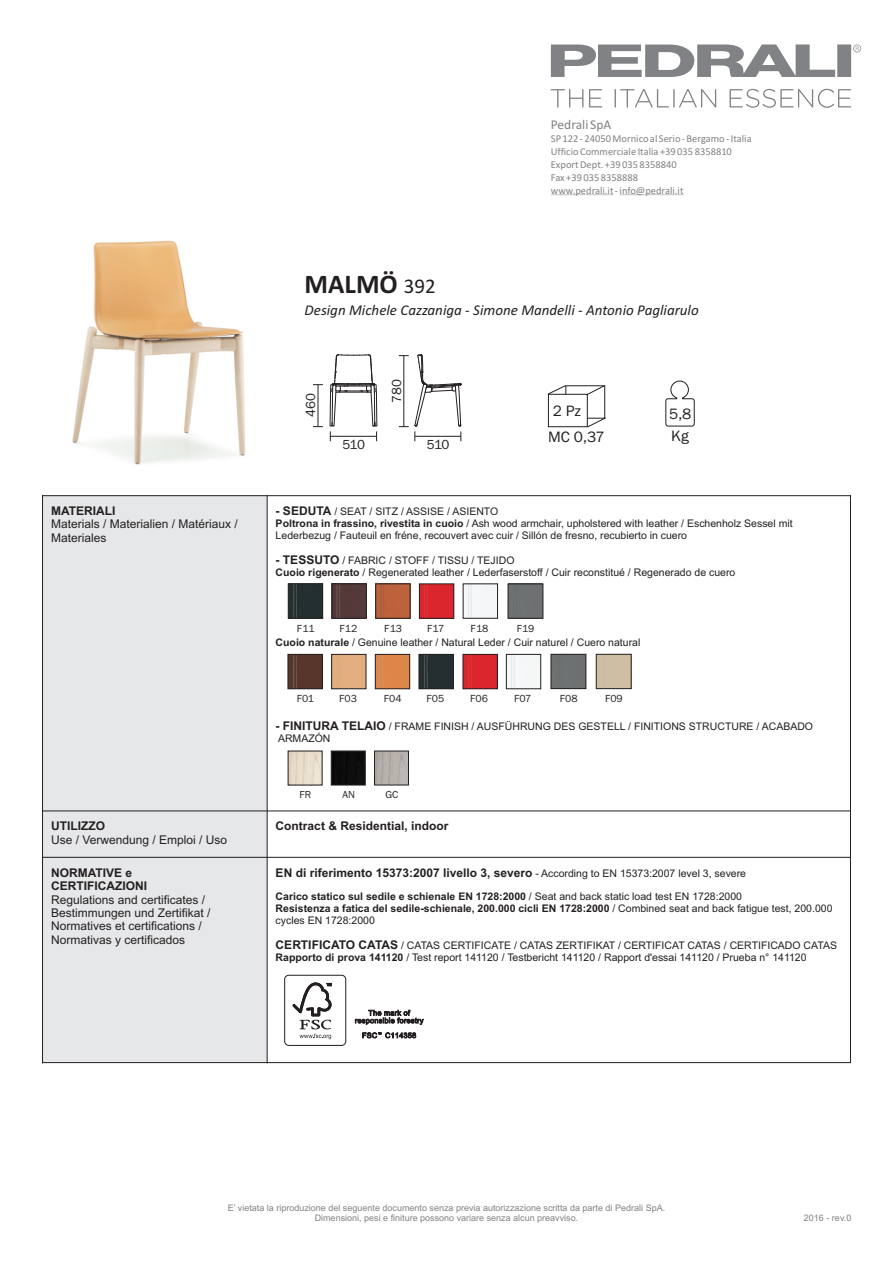
<style>
.page{position:relative;width:893px;height:1263px;background:#fff}
.page>*{position:absolute;margin:0;border:0;box-sizing:border-box;transform-origin:0 0}
.t1{font:700 27px "Calibri";color:#231f20}
.t2{font:15.6px "Franklin Gothic";color:#231f20}
.t3{font:italic 15px "Calibri";color:#231f20}
.t4{font:13.5px "Franklin Gothic";letter-spacing:-.015em;color:#231f20}
.t5{font:13.5px "Calibri";color:#808285}
.t6{font:12px/13.4px "Arial";color:#231f20}
.t7{font:700 12px/13.4px "Arial";color:#231f20}
.t8{font:10.65px "Franklin Gothic";color:#231f20}
.t9{font:10.5px/12px "Arial";color:#231f20}
.t10{font:700 10.5px/11.7px "Arial";color:#231f20}
.t11{font:10.5px/12.8px "Calibri";color:#808285}
.t12{font:10.5px "Franklin Gothic";color:#231f20}
.t13{font:9px/10.1px "Arial";color:#808285;text-align:center}
.s1{font-weight:400;font-size:21px}
.s2{font-weight:700;font-size:12px}
.s3{font-weight:700}
.s4{font-weight:400;font-size:10.5px}
.s5{font-weight:400}
</style>
<div class="page">
<div style="left:43px;top:496px;width:224px;height:315px;background:#e6e7e9"></div>
<div style="left:43px;top:811px;width:224px;height:46px;background:#e6e7e9"></div>
<div style="left:43px;top:857px;width:224px;height:205px;background:#e6e7e9"></div>
<hr style="left:42px;top:495px;width:1px;height:568px;background:#231f20">
<hr style="left:267px;top:495px;width:1px;height:568px;background:#231f20">
<hr style="left:850px;top:495px;width:1px;height:568px;background:#231f20">
<hr style="left:42px;top:1062px;width:809px;height:1px;background:#231f20">
<hr style="left:42px;top:857px;width:809px;height:1px;background:#231f20">
<hr style="left:42px;top:810px;width:809px;height:1px;background:#231f20">
<hr style="left:42px;top:495px;width:809px;height:1px;background:#231f20">
<img style="left:72px;top:240px;width:174px;height:225px">
<svg style="left:665px;top:380px;width:30px;height:47px"></svg>
<svg style="left:547px;top:385px;width:59px;height:43px"></svg>
<hr style="left:318px;top:385px;width:1px;height:41px;background:#231f20">
<hr style="left:404px;top:356px;width:1px;height:70px;background:#231f20">
<svg style="left:330px;top:355px;width:47px;height:86px"></svg>
<hr style="left:330px;top:436px;width:47px;height:1px;background:#231f20">
<svg style="left:415px;top:355px;width:47px;height:86px"></svg>
<hr style="left:415px;top:436px;width:46px;height:1px;background:#231f20">
<img style="left:377px;top:586px;width:31px;height:30px">
<img style="left:290px;top:586px;width:31px;height:30px">
<img style="left:334px;top:586px;width:31px;height:30px">
<div style="left:288px;top:584px;width:35px;height:34px;border:1px solid #231f20"></div>
<div style="left:332px;top:584px;width:35px;height:34px;border:1px solid #231f20"></div>
<img style="left:465px;top:586px;width:31px;height:30px">
<img style="left:421px;top:586px;width:31px;height:30px">
<div style="left:419px;top:584px;width:35px;height:34px;border:1px solid #231f20"></div>
<img style="left:421px;top:656px;width:31px;height:31px">
<img style="left:290px;top:656px;width:30px;height:31px">
<img style="left:377px;top:656px;width:31px;height:31px">
<img style="left:508px;top:656px;width:31px;height:31px">
<div style="left:506px;top:654px;width:35px;height:35px;border:1px solid #231f20"></div>
<div style="left:419px;top:654px;width:35px;height:35px;border:1px solid #231f20"></div>
<div style="left:288px;top:654px;width:34px;height:35px;border:1px solid #231f20"></div>
<div style="left:331px;top:654px;width:35px;height:35px;border:1px solid #231f20"></div>
<div style="left:375px;top:654px;width:35px;height:35px;border:1px solid #231f20"></div>
<img style="left:465px;top:656px;width:30px;height:31px">
<div style="left:463px;top:654px;width:34px;height:35px;border:1px solid #231f20"></div>
<img style="left:510px;top:586px;width:31px;height:30px">
<div style="left:508px;top:584px;width:35px;height:34px;border:1px solid #231f20"></div>
<img style="left:553px;top:656px;width:31px;height:31px">
<div style="left:551px;top:654px;width:35px;height:35px;border:1px solid #231f20"></div>
<div style="left:596px;top:654px;width:35px;height:35px;border:1px solid #231f20"></div>
<img style="left:333px;top:753px;width:30px;height:30px">
<img style="left:290px;top:753px;width:30px;height:30px">
<div style="left:331px;top:751px;width:34px;height:34px;border:1px solid #231f20"></div>
<img style="left:376px;top:753px;width:31px;height:30px">
<div style="left:374px;top:751px;width:35px;height:34px;border:1px solid #231f20"></div>
<svg style="left:284px;top:974px;width:62px;height:72px"></svg>
<svg style="left:355px;top:1010px;width:69px;height:15px"></svg>
<svg style="left:362px;top:1032px;width:54px;height:6px"></svg>
<hr style="left:551px;top:195px;width:62px;height:1px;background:#808285">
<hr style="left:620px;top:195px;width:63px;height:1px;background:#808285">
<svg style="left:551px;top:44px;width:310px;height:64px"></svg>
<p class="t5" style="left:551px;top:119px;width:62px">Pedrali SpA</p>
<p class="t11" style="left:551px;top:133px;width:202px">SP 122 - 24050 Mornico al Serio - Bergamo - Italia Ufficio Commerciale Italia +39 035 8358810<br>Export Dept. +39 035 8358840<br>Fax +39 035 8358888<br>www.pedrali.it - info@pedrali.it</p>
<h1 class="t1" style="left:305px;top:273px;width:133px">MALMÖ <span class="s1">392</span></h1>
<h3 class="t3" style="left:305px;top:303px;width:396px">Design Michele Cazzaniga - Simone Mandelli - Antonio Pagliarulo</h3>
<p class="t4" style="left:392px;top:403px;width:25px;rotate:-90deg">780</p>
<p class="t4" style="left:306px;top:417px;width:25px;rotate:-90deg">460</p>
<h2 class="t2" style="left:553px;top:405px;width:30px">2 Pz</h2>
<h2 class="t2" style="left:669px;top:408px;width:24px">5,8</h2>
<p class="t4" style="left:342px;top:439px;width:24px">510</p>
<p class="t4" style="left:427px;top:439px;width:24px">510</p>
<h2 class="t2" style="left:548px;top:431px;width:58px">MC 0,37</h2>
<h2 class="t2" style="left:671px;top:430px;width:19px">Kg</h2>
<p class="t7" style="left:51px;top:505px;width:66px">MATERIALI</p>
<p class="t6" style="left:51px;top:519px;width:188px">Materials / Materialien / Matériaux /<br>Materiales</p>
<p class="t9" style="left:276px;top:506px;width:519px"><span class="s2">- SEDUTA</span> / SEAT / SITZ / ASSISE / ASIENTO<br><span class="s3">Poltrona in frassino, rivestita in cuoio</span> / Ash wood armchair, upholstered with leather / Eschenholz Sessel mit<br>Lederbezug / Fauteuil en fréne, recouvert avec cuir / Sillón de fresno, recubierto in cuero</p>
<p class="t9" style="left:276px;top:555px;width:461px"><span class="s2">- TESSUTO</span> / FABRIC / STOFF / TISSU / TEJIDO<br><span class="s3">Cuoio rigenerato</span> / Regenerated leather / Lederfaserstoff / Cuir reconstitué / Regenerado de cuero</p>
<p class="t8" style="left:297px;top:624px;width:19px">F11</p>
<p class="t8" style="left:339px;top:624px;width:19px">F12</p>
<p class="t8" style="left:384px;top:624px;width:19px">F13</p>
<p class="t8" style="left:427px;top:624px;width:19px">F17</p>
<p class="t8" style="left:471px;top:624px;width:19px">F18</p>
<p class="t8" style="left:517px;top:624px;width:19px">F19</p>
<p class="t9" style="left:276px;top:637px;width:366px"><span class="s3">Cuoio naturale</span> / Genuine leather / Natural Leder / Cuir naturel / Cuero natural</p>
<p class="t8" style="left:297px;top:695px;width:19px">F01</p>
<p class="t8" style="left:339px;top:695px;width:19px">F03</p>
<p class="t8" style="left:384px;top:695px;width:19px">F04</p>
<p class="t8" style="left:426px;top:695px;width:19px">F05</p>
<p class="t8" style="left:470px;top:695px;width:19px">F06</p>
<p class="t8" style="left:514px;top:695px;width:19px">F07</p>
<p class="t8" style="left:560px;top:695px;width:19px">F08</p>
<p class="t8" style="left:605px;top:695px;width:19px">F09</p>
<p class="t9" style="left:276px;top:721px;width:539px"><span class="s2">- FINITURA TELAIO</span> / FRAME FINISH / AUSFÜHRUNG DES GESTELL / FINITIONS STRUCTURE / ACABADO<br>ARMAZÓN</p>
<p class="t12" style="left:299px;top:791px;width:13px">FR</p>
<p class="t12" style="left:342px;top:791px;width:14px">AN</p>
<p class="t12" style="left:385px;top:791px;width:14px">GC</p>
<p class="t7" style="left:51px;top:820px;width:55px">UTILIZZO</p>
<p class="t6" style="left:51px;top:834px;width:178px">Use / Verwendung / Emploi / Uso</p>
<p class="t7" style="left:276px;top:820px;width:174px">Contract &amp; Residential, indoor</p>
<p class="t7" style="left:51px;top:867px;width:97px">NORMATIVE e<br>CERTIFICAZIONI</p>
<p class="t6" style="left:51px;top:894px;width:161px">Regulations and certificates /<br>Bestimmungen und Zertifikat /<br>Normatives et certifications /<br>Normativas y certificados</p>
<p class="t7" style="left:276px;top:867px;width:472px">EN di riferimento 15373:2007 livello 3, severo <span class="s4">- According to EN 15373:2007 level 3, severe</span></p>
<p class="t10" style="left:276px;top:892px;width:558px">Carico statico sul sedile e schienale EN 1728:2000 <span class="s5">/ Seat and back static load test EN 1728:2000<br></span>Resistenza a fatica del sedile-schienale, 200.000 cicli EN 1728:2000 <span class="s5">/ Combined seat and back fatigue test, 200.000 cycles EN 1728:2000</span></p>
<p class="t9" style="left:276px;top:940px;width:563px"><span class="s2">CERTIFICATO CATAS</span> / CATAS CERTIFICATE / CATAS ZERTIFIKAT / CERTIFICAT CATAS / CERTIFICADO CATAS<br><span class="s3">Rapporto di prova 141120</span> / Test report 141120 / Testbericht 141120 / Rapport d'essai 141120 / Prueba n° 141120</p>
<p class="t13" style="left:228px;top:1203px;width:439px">E’ vietata la riproduzione del seguente documento senza previa autorizzazione scritta da parte di Pedrali SpA.<br>Dimensioni, pesi e finiture possono variare senza alcun preavviso.</p>
<p class="t13" style="left:804px;top:1213px;width:49px">2016 - rev.0</p>
</div>
